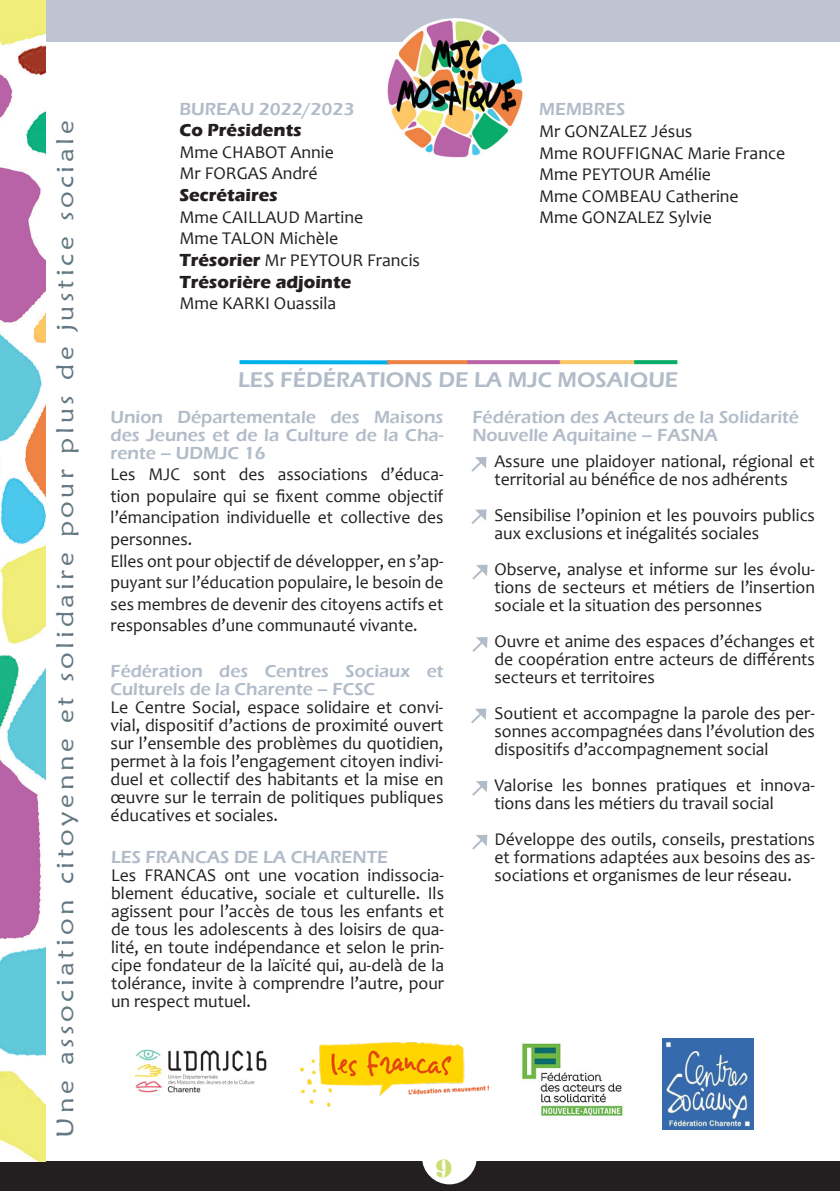
<style>
.page{position:relative;width:840px;height:1191px;background:#fff}
.page>*{position:absolute;margin:0;border:0;box-sizing:border-box;transform-origin:0 0}
.t1{font:24px "Maiandra GD";letter-spacing:.13em;color:#647882;scale:1.15 1}
.t2{font:24px "Elephant";color:#cbde74}
.t3{font:600 22px "Eras ITC";color:#b2bcc9}
.t4{font:18px/18px "Candara";color:#231f20;text-align:justify}
.t5{font:600 18px/18px "Eras ITC";color:#b2bcc9}
.t6{font:700 18px "Eras ITC";color:#231f20}
.s1{font-family:"Eras ITC";font-weight:700}
</style>
<div class="page">
<div style="left:0;top:1161px;width:839px;height:30px;background:#231f20"></div>
<div style="left:45px;top:0;width:794px;height:42px;background:#bec4d1"></div>
<img style="left:0;top:0;width:46px;height:1161px">
<img style="left:387px;top:18px;width:136px;height:140px">
<svg style="left:239px;top:360px;width:148px;height:4px"></svg>
<svg style="left:467px;top:360px;width:92px;height:4px"></svg>
<svg style="left:559px;top:360px;width:74px;height:4px"></svg>
<svg style="left:633px;top:360px;width:44px;height:4px"></svg>
<svg style="left:387px;top:360px;width:80px;height:4px"></svg>
<img style="left:662px;top:1038px;width:91px;height:91px">
<img style="left:522px;top:1043px;width:100px;height:73px">
<img style="left:301px;top:1042px;width:187px;height:65px">
<img style="left:130px;top:1049px;width:137px;height:44px">
<div style="left:422px;top:1129px;width:54px;height:55px;background:#fff;border-radius:50%"></div>
<svg style="left:471px;top:457px;width:15px;height:15px"></svg>
<svg style="left:471px;top:509px;width:15px;height:15px"></svg>
<svg style="left:472px;top:564px;width:15px;height:16px"></svg>
<svg style="left:472px;top:637px;width:15px;height:15px"></svg>
<svg style="left:471px;top:708px;width:15px;height:16px"></svg>
<svg style="left:472px;top:781px;width:15px;height:15px"></svg>
<svg style="left:472px;top:834px;width:15px;height:16px"></svg>
<p class="t1" style="left:50px;top:1137px;width:885px;rotate:-90deg">Une association citoyenne et solidaire pour plus de justice sociale</p>
<p class="t5" style="left:179px;top:100px;width:176px">BUREAU 2022/2023</p>
<p class="t6" style="left:179px;top:120px;width:124px">Co Présidents</p>
<p class="t4" style="left:179px;top:143px;width:156px">Mme CHABOT Annie</p>
<p class="t4" style="left:179px;top:164px;width:140px">Mr FORGAS André</p>
<p class="t6" style="left:179px;top:185px;width:100px">Secrétaires</p>
<p class="t4" style="left:179px;top:208px;width:185px">Mme CAILLAUD Martine</p>
<p class="t4" style="left:179px;top:229px;width:160px">Mme TALON Michèle</p>
<p class="t4" style="left:179px;top:251px;width:242px"><span class="s1">Trésorier</span> Mr PEYTOUR Francis</p>
<p class="t6" style="left:179px;top:271px;width:173px">Trésorière adjointe</p>
<p class="t4" style="left:179px;top:294px;width:158px">Mme KARKI Ouassila</p>
<p class="t5" style="left:538px;top:100px;width:88px">MEMBRES</p>
<p class="t4" style="left:538px;top:122px;width:155px">Mr GONZALEZ Jésus</p>
<p class="t4" style="left:538px;top:144px;width:247px">Mme ROUFFIGNAC Marie France</p>
<p class="t4" style="left:538px;top:165px;width:173px">Mme PEYTOUR Amélie</p>
<p class="t4" style="left:538px;top:187px;width:201px">Mme COMBEAU Catherine</p>
<p class="t4" style="left:538px;top:208px;width:174px">Mme GONZALEZ Sylvie</p>
<p class="t3" style="left:238px;top:367px;width:441px">LES FÉDÉRATIONS DE LA MJC MOSAIQUE</p>
<p class="t5" style="left:110px;top:408px;width:334px;text-align:justify">Union Départementale des Maisons des Jeunes et de la Culture de la Cha&shy;rente – UDMJC 16</p>
<p class="t4" style="left:110px;top:463px;width:334px;line-height:21.6px">Les MJC sont des associations d’éduca&shy;tion populaire qui se fixent comme objectif l’émancipation individuelle et collective des personnes.</p>
<p class="t4" style="left:110px;top:550px;width:334px;line-height:21.6px">Elles ont pour objectif de développer, en s’ap&shy;puyant sur l’éducation populaire, le besoin de ses membres de devenir des citoyens actifs et responsables d’une communauté vivante.</p>
<p class="t5" style="left:110px;top:662px;width:334px">Fédération des Centres Sociaux et<br>Culturels de la Charente – FCSC</p>
<p class="t4" style="left:110px;top:698px;width:334px">Le Centre Social, espace solidaire et convi&shy;vial, dispositif d’actions de proximité ouvert sur l’ensemble des problèmes du quotidien, permet à la fois l’engagement citoyen indivi&shy;duel et collectif des habitants et la mise en œuvre sur le terrain de politiques publiques éducatives et sociales.</p>
<p class="t5" style="left:111px;top:848px;width:278px">LES FRANCAS DE LA CHARENTE</p>
<p class="t4" style="left:111px;top:866px;width:334px">Les FRANCAS ont une vocation indissocia&shy;blement éducative, sociale et culturelle. Ils agissent pour l’accès de tous les enfants et de tous les adolescents à des loisirs de qua&shy;lité, en toute indépendance et selon le prin&shy;cipe fondateur de la laïcité qui, au-delà de la tolérance, invite à comprendre l’autre, pour un respect mutuel.</p>
<p class="t5" style="left:472px;top:408px;width:328px">Fédération des Acteurs de la Solidarité<br>Nouvelle Aquitaine – FASNA</p>
<p class="t4" style="left:494px;top:452px;width:322px">Assure une plaidoyer national, régional et territorial au bénéfice de nos adhérents</p>
<p class="t4" style="left:494px;top:506px;width:322px">Sensibilise l’opinion et les pouvoirs publics aux exclusions et inégalités sociales</p>
<p class="t4" style="left:494px;top:560px;width:322px">Observe, analyse et informe sur les évolu&shy;tions de secteurs et métiers de l’insertion sociale et la situation des personnes</p>
<p class="t4" style="left:494px;top:632px;width:322px">Ouvre et anime des espaces d’échanges et de coopération entre acteurs de différents secteurs et territoires</p>
<p class="t4" style="left:494px;top:704px;width:322px">Soutient et accompagne la parole des per&shy;sonnes accompagnées dans l’évolution des dispositifs d’accompagnement social</p>
<p class="t4" style="left:494px;top:776px;width:322px">Valorise les bonnes pratiques et innova&shy;tions dans les métiers du travail social</p>
<p class="t4" style="left:494px;top:830px;width:322px">Développe des outils, conseils, prestations et formations adaptées aux besoins des as&shy;sociations et organismes de leur réseau.</p>
<p class="t2" style="left:435px;top:1153px;width:18px">9</p>
</div>
